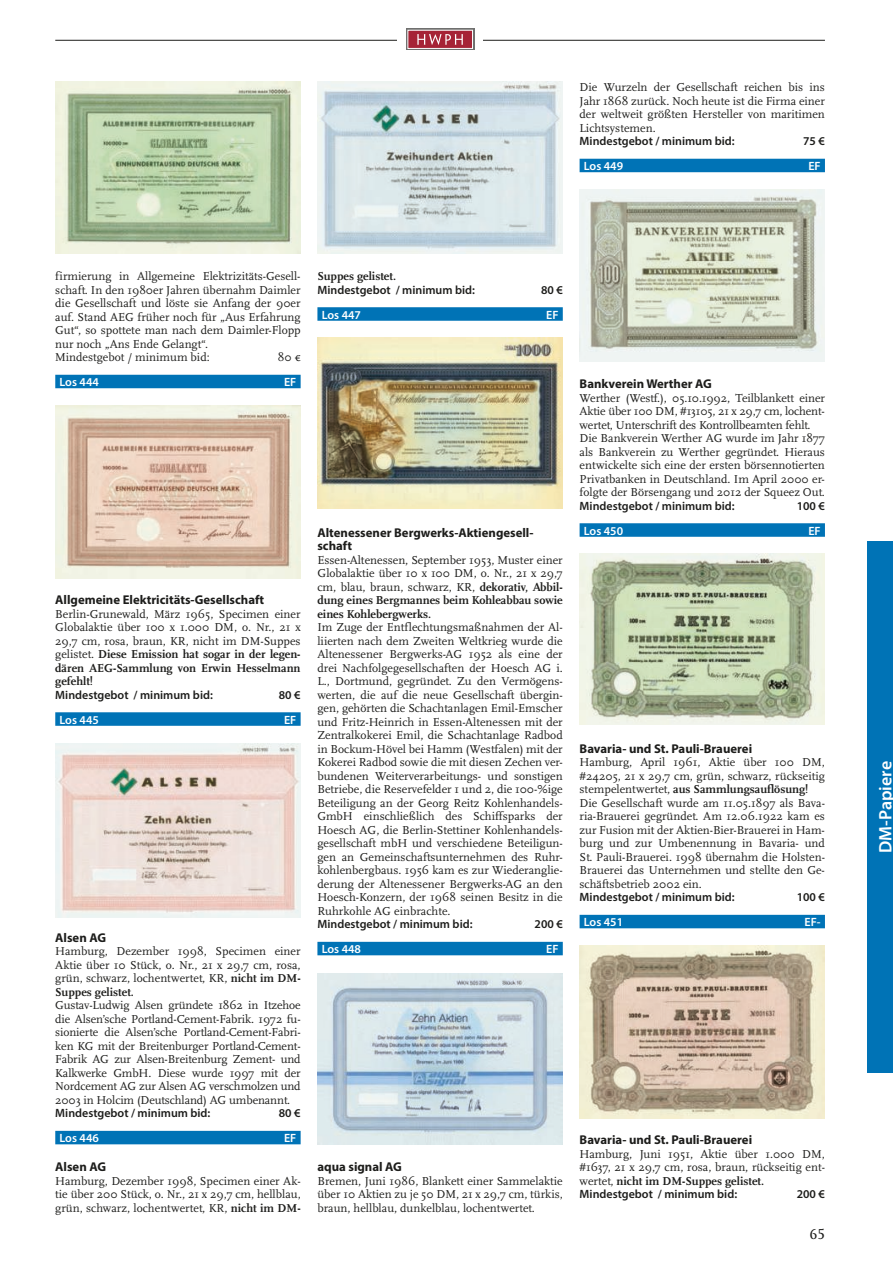
<style>
.page{position:relative;width:893px;height:1263px;background:#fff}
.page>*{position:absolute;margin:0;border:0;box-sizing:border-box;transform-origin:0 0}
.t1{font:600 18px "Myriad Pro";color:#fff}
.t2{font:15px "Scala Pro";color:#1d1d1b}
.t3{font:700 12.75px/13.5px "Myriad Pro";color:#1d1d1b}
.t4{font:12px/13.5px "Scala Pro";color:#1d1d1b;text-align:justify}
.t5{font:600 12px "Myriad Pro";color:#1d1d1b}
.t6{font:600 12px "Myriad Pro";color:#fff}
.t7{font:700 12px "Scala Pro";color:#1d1d1b}
.s1{font-weight:700}
</style>
<div class="page">
<hr style="left:55px;top:40px;width:770px;height:1px;background:#1d1d1b">
<div style="left:398px;top:26px;width:85px;height:27px;background:#fff"></div>
<div style="left:406px;top:29px;width:68px;height:21px;background:#cbc5c6"></div>
<div style="left:408px;top:30px;width:65px;height:19px;background:#a62336;border:1px solid #fff"></div>
<svg style="left:417px;top:34px;width:46px;height:11px"></svg>
<div style="left:580px;top:159px;width:245px;height:13px;background:#0073b6"></div>
<div style="left:580px;top:523px;width:245px;height:14px;background:#0073b6"></div>
<div style="left:580px;top:915px;width:245px;height:13px;background:#0073b6"></div>
<div style="left:317px;top:307px;width:246px;height:14px;background:#0073b6"></div>
<div style="left:317px;top:942px;width:246px;height:13px;background:#0073b6"></div>
<div style="left:55px;top:375px;width:246px;height:13px;background:#0073b6"></div>
<div style="left:55px;top:712px;width:246px;height:14px;background:#0073b6"></div>
<div style="left:55px;top:1131px;width:246px;height:13px;background:#0073b6"></div>
<img style="left:55px;top:82px;width:246px;height:172px">
<img style="left:55px;top:405px;width:246px;height:173px">
<img style="left:55px;top:744px;width:246px;height:173px">
<img style="left:317px;top:82px;width:246px;height:171px">
<img style="left:317px;top:338px;width:246px;height:171px">
<img style="left:317px;top:973px;width:246px;height:171px">
<img style="left:580px;top:190px;width:245px;height:172px">
<img style="left:580px;top:554px;width:245px;height:171px">
<img style="left:580px;top:946px;width:245px;height:172px">
<div style="left:867px;top:541px;width:26px;height:532px;background:#0073b6"></div>
<p class="t4" style="left:580px;top:81px;width:247px">Die Wurzeln der Gesellschaft reichen bis ins Jahr 1868 zurück. Noch heute ist die Firma einer der weltweit größten Hersteller von maritimen Lichtsystemen.</p>
<p class="t5" style="left:580px;top:134px;width:157px">Mindestgebot / minimum bid:</p>
<p class="t5" style="left:803px;top:134px;width:23px">75 €</p>
<p class="t6" style="left:584px;top:158px;width:41px">Los 449</p>
<p class="t6" style="left:808px;top:158px;width:14px">EF</p>
<p class="t4" style="left:55px;top:270px;width:247px;text-align:left">firmierung in Allgemeine Elektrizitäts-Gesell&shy;schaft. In den 1980er Jahren übernahm Daimler die Gesellschaft und löste sie Anfang der 90er auf. Stand AEG früher noch für „Aus Erfahrung Gut“, so spottete man nach dem Daimler-Flopp nur noch „Ans Ende Gelangt“.<br>Mindestgebot / minimum bid:</p>
<p class="t4" style="left:278px;top:351px;width:24px">80 €</p>
<p class="t6" style="left:60px;top:374px;width:41px">Los 444</p>
<p class="t6" style="left:284px;top:374px;width:14px">EF</p>
<p class="t7" style="left:317px;top:269px;width:80px">Suppes gelistet.</p>
<p class="t5" style="left:317px;top:282px;width:159px">Mindestgebot / minimum bid:</p>
<p class="t5" style="left:541px;top:282px;width:23px">80 €</p>
<p class="t6" style="left:322px;top:307px;width:41px">Los 447</p>
<p class="t6" style="left:546px;top:307px;width:14px">EF</p>
<p class="t3" style="left:55px;top:593px;width:210px">Allgemeine Elektricitäts-Gesellschaft</p>
<p class="t4" style="left:55px;top:607px;width:247px">Berlin-Grunewald, März 1965, Specimen einer Globalaktie über 100 x 1.000 DM, o. Nr., 21 x 29,7 cm, rosa, braun, KR, nicht im DM-Suppes gelistet. <span class="s1">Diese Emission hat sogar in der legen&shy;dären AEG-Sammlung von Erwin Hesselmann gefehlt!</span></p>
<p class="t5" style="left:55px;top:687px;width:159px">Mindestgebot / minimum bid:</p>
<p class="t5" style="left:279px;top:687px;width:23px">80 €</p>
<p class="t6" style="left:60px;top:712px;width:41px">Los 445</p>
<p class="t6" style="left:284px;top:712px;width:14px">EF</p>
<p class="t3" style="left:55px;top:930px;width:52px">Alsen AG</p>
<p class="t4" style="left:55px;top:945px;width:247px">Hamburg, Dezember 1998, Specimen einer Aktie über 10 Stück, o. Nr., 21 x 29,7 cm, rosa, grün, schwarz, lochentwertet, KR, <span class="s1">nicht im DM-Suppes gelistet.</span></p>
<p class="t4" style="left:55px;top:999px;width:247px">Gustav-Ludwig Alsen gründete 1862 in Itzehoe die Alsen’sche Portland-Cement-Fabrik. 1972 fu&shy;sionierte die Alsen’sche Portland-Cement-Fabri&shy;ken KG mit der Breitenburger Portland-Cement-Fabrik AG zur Alsen-Breitenburg Zement- und Kalkwerke GmbH. Diese wurde 1997 mit der Nordcement AG zur Alsen AG verschmolzen und 2003 in Holcim (Deutschland) AG umbenannt.</p>
<p class="t5" style="left:55px;top:1106px;width:157px">Mindestgebot / minimum bid:</p>
<p class="t5" style="left:279px;top:1106px;width:23px">80 €</p>
<p class="t6" style="left:60px;top:1130px;width:41px">Los 446</p>
<p class="t6" style="left:284px;top:1130px;width:14px">EF</p>
<p class="t3" style="left:55px;top:1160px;width:52px">Alsen AG</p>
<p class="t4" style="left:55px;top:1174px;width:247px">Hamburg, Dezember 1998, Specimen einer Ak&shy;tie über 200 Stück, o. Nr., 21 x 29,7 cm, hellblau, grün, schwarz, lochentwertet, KR, <span class="s1">nicht im DM-</span></p>
<p class="t3" style="left:317px;top:525px;width:218px">Altenessener Bergwerks-Aktiengesell&shy;schaft</p>
<p class="t4" style="left:317px;top:553px;width:247px">Essen-Altenessen, September 1953, Muster einer Globalaktie über 10 x 100 DM, o. Nr., 21 x 29,7 cm, blau, braun, schwarz, KR, <span class="s1">dekorativ, Abbil&shy;dung eines Bergmannes beim Kohleabbau sowie eines Kohlebergwerks.</span></p>
<p class="t4" style="left:317px;top:621px;width:247px">Im Zuge der Entflechtungsmaßnahmen der Al&shy;liierten nach dem Zweiten Weltkrieg wurde die Altenessener Bergwerks-AG 1952 als eine der drei Nachfolgegesellschaften der Hoesch AG i.<br>L., Dortmund, gegründet. Zu den Vermögens&shy;werten, die auf die neue Gesellschaft übergin&shy;gen, gehörten die Schachtanlagen Emil-Emscher und Fritz-Heinrich in Essen-Altenessen mit der Zentralkokerei Emil, die Schachtanlage Radbod in Bockum-Hövel bei Hamm (Westfalen) mit der Kokerei Radbod sowie die mit diesen Zechen ver&shy;bundenen Weiterverarbeitungs- und sonstigen Betriebe, die Reservefelder 1 und 2, die 100-%ige Beteiligung an der Georg Reitz Kohlenhandels-GmbH einschließlich des Schiffsparks der Hoesch AG, die Berlin-Stettiner Kohlenhandels&shy;gesellschaft mbH und verschiedene Beteiligun&shy;gen an Gemeinschaftsunternehmen des Ruhr&shy;kohlenbergbaus. 1956 kam es zur Wiederanglie&shy;derung der Altenessener Bergwerks-AG an den Hoesch-Konzern, der 1968 seinen Besitz in die Ruhrkohle AG einbrachte.</p>
<p class="t5" style="left:317px;top:917px;width:157px">Mindestgebot / minimum bid:</p>
<p class="t5" style="left:535px;top:917px;width:30px">200 €</p>
<p class="t6" style="left:322px;top:941px;width:41px">Los 448</p>
<p class="t6" style="left:546px;top:941px;width:14px">EF</p>
<p class="t3" style="left:317px;top:1160px;width:86px">aqua signal AG</p>
<p class="t4" style="left:317px;top:1174px;width:247px">Bremen, Juni 1986, Blankett einer Sammelaktie über 10 Aktien zu je 50 DM, 21 x 29,7 cm, türkis, braun, hellblau, dunkelblau, lochentwertet.</p>
<p class="t3" style="left:580px;top:377px;width:134px">Bankverein Werther AG</p>
<p class="t4" style="left:580px;top:391px;width:247px;text-align:left">Werther (Westf.), 05.10.1992, Teilblankett einer Aktie über 100 DM, #13105, 21 x 29,7 cm, lochent&shy;wertet, Unterschrift des Kontrollbeamten fehlt.<br>Die Bankverein Werther AG wurde im Jahr 1877 als Bankverein zu Werther gegründet. Hieraus entwickelte sich eine der ersten börsennotierten Privatbanken in Deutschland. Im April 2000 er&shy;folgte der Börsengang und 2012 der Squeez Out.</p>
<p class="t5" style="left:580px;top:498px;width:157px">Mindestgebot / minimum bid:</p>
<p class="t5" style="left:797px;top:498px;width:30px">100 €</p>
<p class="t6" style="left:584px;top:523px;width:41px">Los 450</p>
<p class="t6" style="left:808px;top:523px;width:14px">EF</p>
<p class="t3" style="left:580px;top:741px;width:174px">Bavaria- und St. Pauli-Brauerei</p>
<p class="t4" style="left:580px;top:756px;width:247px;text-align:left">Hamburg, April 1961, Aktie über 100 DM, #24205, 21 x 29,7 cm, grün, schwarz, rückseitig stempelentwertet, <span class="s1">aus Sammlungsauflösung!<br></span>Die Gesellschaft wurde am 11.05.1897 als Bava&shy;ria-Brauerei gegründet. Am 12.06.1922 kam es zur Fusion mit der Aktien-Bier-Brauerei in Ham&shy;burg und zur Umbenennung in Bavaria- und St. Pauli-Brauerei. 1998 übernahm die Holsten-Brauerei das Unternehmen und stellte den Ge&shy;schäftsbetrieb 2002 ein.</p>
<p class="t5" style="left:580px;top:890px;width:157px">Mindestgebot / minimum bid:</p>
<p class="t5" style="left:797px;top:890px;width:30px">100 €</p>
<p class="t6" style="left:584px;top:914px;width:41px">Los 451</p>
<p class="t6" style="left:805px;top:914px;width:18px">EF-</p>
<p class="t3" style="left:580px;top:1133px;width:174px">Bavaria- und St. Pauli-Brauerei</p>
<p class="t4" style="left:580px;top:1147px;width:247px">Hamburg, Juni 1951, Aktie über 1.000 DM, #1637, 21 x 29,7 cm, rosa, braun, rückseitig ent&shy;wertet, <span class="s1">nicht im DM-Suppes gelistet.</span></p>
<p class="t5" style="left:580px;top:1187px;width:159px">Mindestgebot / minimum bid:</p>
<p class="t5" style="left:797px;top:1187px;width:30px">200 €</p>
<p class="t2" style="left:810px;top:1225px;width:16px">65</p>
<h1 class="t1" style="left:874px;top:853px;width:93px;rotate:-90deg">DM-Papiere</h1>
</div>
